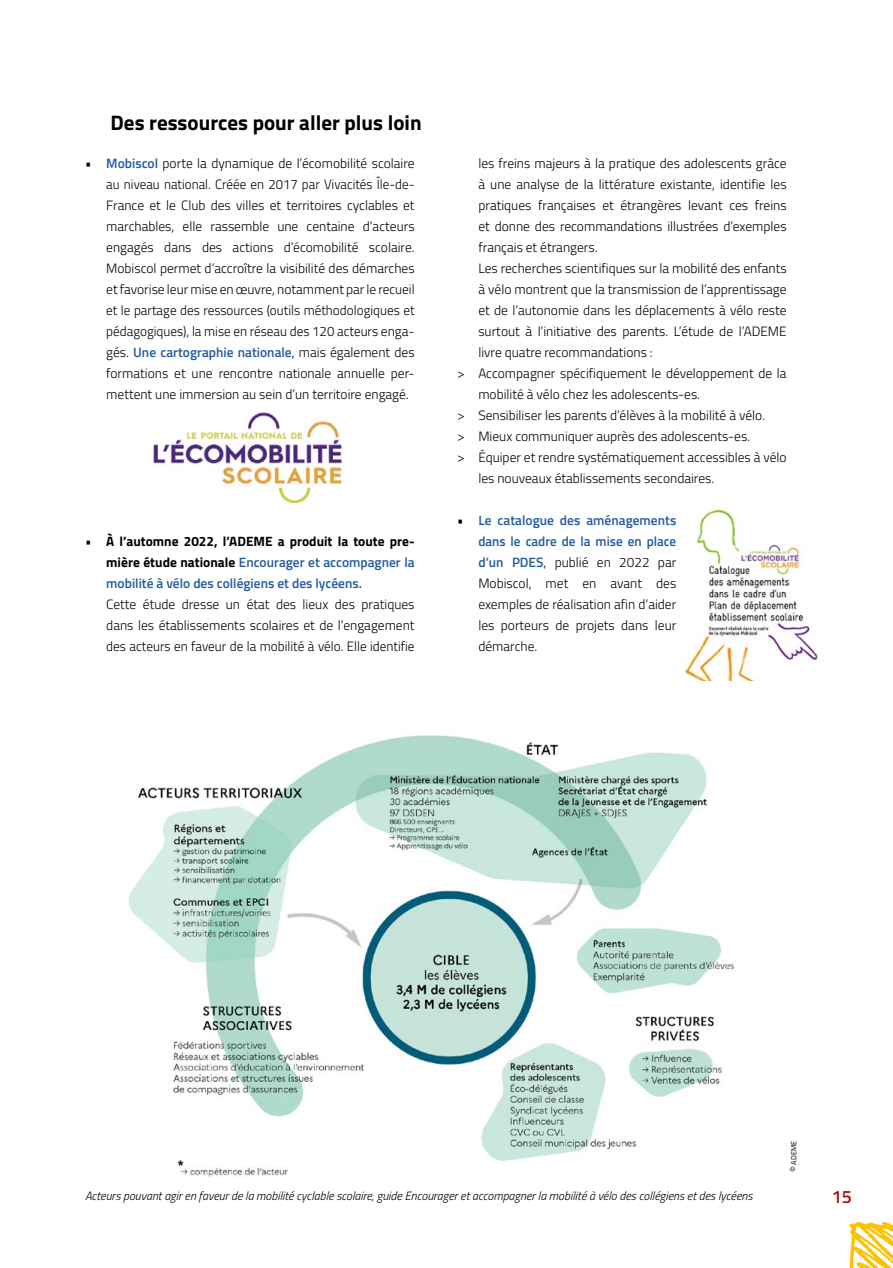
<style>
.page{position:relative;width:893px;height:1268px;background:#fff}
.page>*{position:absolute;margin:0;border:0;box-sizing:border-box;transform-origin:0 0}
.t1{font:700 21px "Titillium Web";color:#000}
.t2{font:600 18px "Titillium Web";color:#ae0f0a}
.t3{font:300 13.5px/21px "Titillium Web";color:#000;text-align:justify}
.t4{font:600 13.5px/21px "Titillium Web";color:#225ba0;text-align:justify}
.t5{font:italic 300 12px "Titillium Web";color:#000}
.t6{font:7.5px "Titillium Web";letter-spacing:.01em;color:#000}
.s1{font-weight:600;color:#225ba0}
.s2{font-weight:300;color:#000}
.s3{font-weight:700;color:#000}
.s4{font-size:9px}
</style>
<div class="page">
<svg style="left:849px;top:1221px;width:44px;height:46px"></svg>
<img style="left:683px;top:507px;width:134px;height:173px">
<img style="left:128px;top:735px;width:606px;height:442px">
<img style="left:153px;top:412px;width:189px;height:92px">
<h1 class="t1" style="left:111px;top:107px;width:313px">Des ressources pour aller plus loin</h1>
<p class="t3" style="left:106px;top:152px;width:310px;text-indent:-21px">• <span class="s1">Mobiscol</span> porte la dynamique de l’écomobilité scolaire au niveau national. Créée en 2017 par Vivacités Île-de-France et le Club des villes et territoires cyclables et marchables, elle rassemble une centaine d’acteurs engagés dans des actions d’écomobilité scolaire.<br>Mobiscol permet d’accroître la visibilité des démarches et favorise leur mise en œuvre, notamment par le recueil et le partage des ressources (outils méthodologiques et pédagogiques), la mise en réseau des 120 acteurs enga&shy;gés. <span class="s1">Une cartographie nationale</span>, mais également des formations et une rencontre nationale annuelle per&shy;mettent une immersion au sein d’un territoire engagé.</p>
<p class="t4" style="left:106px;top:530px;width:310px;text-indent:-21px"><span class="s2">•</span> <span class="s3">À l’automne 2022, l’ADEME a produit la toute pre&shy;mière étude nationale</span> Encourager et accompagner la mobilité à vélo des collégiens et des lycéens.</p>
<p class="t3" style="left:106px;top:593px;width:310px">Cette étude dresse un état des lieux des pratiques dans les établissements scolaires et de l’engagement des acteurs en faveur de la mobilité à vélo. Elle identifie</p>
<p class="t3" style="left:478px;top:152px;width:310px">les freins majeurs à la pratique des adolescents grâce</p>
<p class="t3" style="left:478px;top:173px;width:310px">à une analyse de la littérature existante, identifie les</p>
<p class="t3" style="left:478px;top:194px;width:310px">pratiques françaises et étrangères levant ces freins</p>
<p class="t3" style="left:478px;top:215px;width:310px">et donne des recommandations illustrées d’exemples</p>
<p class="t3" style="left:478px;top:236px;width:121px">français et étrangers.</p>
<p class="t3" style="left:478px;top:257px;width:310px">Les recherches scientifiques sur la mobilité des enfants</p>
<p class="t3" style="left:478px;top:278px;width:310px">à vélo montrent que la transmission de l’apprentissage</p>
<p class="t3" style="left:478px;top:299px;width:310px">et de l’autonomie dans les déplacements à vélo reste</p>
<p class="t3" style="left:478px;top:320px;width:310px">surtout à l’initiative des parents. L’étude de l’ADEME</p>
<p class="t3" style="left:478px;top:341px;width:176px">livre quatre recommandations :</p>
<p class="t3" style="left:457px;top:362px;width:331px">&gt; Accompagner spécifiquement le développement de la</p>
<p class="t3" style="left:478px;top:383px;width:223px">mobilité à vélo chez les adolescents-es.</p>
<p class="t3" style="left:457px;top:404px;width:309px">&gt; Sensibiliser les parents d’élèves à la mobilité à vélo.</p>
<p class="t3" style="left:457px;top:425px;width:294px">&gt; Mieux communiquer auprès des adolescents-es.</p>
<p class="t3" style="left:457px;top:446px;width:331px">&gt; Équiper et rendre systématiquement accessibles à vélo</p>
<p class="t3" style="left:478px;top:467px;width:237px">les nouveaux établissements secondaires.</p>
<p class="t3" style="left:478px;top:509px;width:199px;text-indent:-21px">• <span class="s1">Le catalogue des aménagements dans le cadre de la mise en place d’un PDES</span>, publié en 2022 par Mobiscol, met en avant des exemples de réalisation afin d’aider les porteurs de projets dans leur démarche.</p>
<p class="t5" style="left:85px;top:1186px;width:669px">Acteurs pouvant agir en faveur de la mobilité cyclable scolaire, guide Encourager et accompagner la mobilité à vélo des collégiens et des lycéens</p>
<p class="t6" style="left:788px;top:1172px;width:33px;rotate:-90deg"><span class="s4">©</span> ADEME</p>
<h2 class="t2" style="left:832px;top:1182px;width:22px">15</h2>
</div>
